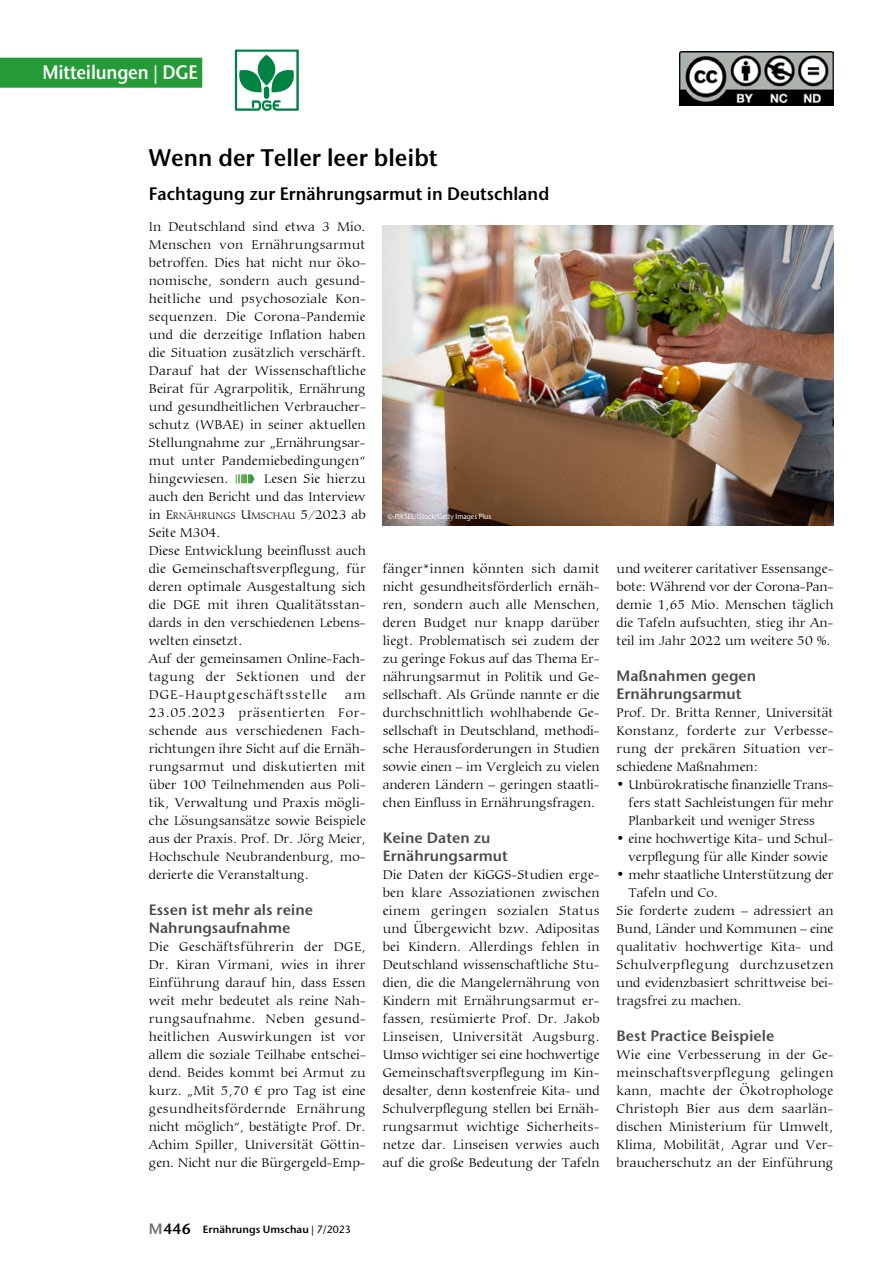
<style>
.page{position:relative;width:893px;height:1263px;background:#fff}
.page>*{position:absolute;margin:0;border:0;box-sizing:border-box;transform-origin:0 0}
.t1{font:600 24px "Stone Sans ITC Pro";color:#000;scale:.95 1}
.t2{font:600 19.5px "Stone Sans ITC Pro";letter-spacing:-.01em;color:#fff;scale:.9 1}
.t3{font:600 18px "Stone Sans ITC Pro";color:#000;scale:.95 1}
.t4{font:600 15px/18px "Stone Sans ITC Pro";color:#494948}
.t5{font:300 13.5px/18px "Carmina BT";color:#000;text-align:justify}
.t6{font:300 13.5px "Carmina BT";letter-spacing:.02em;color:#000}
.t7{font:300 13.5px "Carmina BT";letter-spacing:.035em;color:#000}
.t8{font:600 10.5px "Stone Sans ITC Pro";color:#000}
.t9{font:300 10.2px "Carmina BT";letter-spacing:.005em;color:#000}
.t10{font:500 7.5px "Stone Sans ITC Std";color:#fff;scale:.9 1}
.s1{font-size:13.5px}
.s2{font-size:15px;color:#6f6f6e}
.s3{font-size:15px}
.s4{font-family:"Stone Sans ITC Std";font-weight:500}
</style>
<div class="page">
<div style="left:0;top:58px;width:202px;height:30px;background:#249b37"></div>
<svg style="left:235px;top:50px;width:64px;height:61px"></svg>
<img style="left:236px;top:474px;width:19px;height:9px">
<svg style="left:237px;top:474px;width:4px;height:9px"></svg>
<img style="left:383px;top:225px;width:450px;height:300px">
<img style="left:679px;top:51px;width:154px;height:54px">
<h2 class="t2" style="left:43px;top:60px;width:174px">Mitteilungen | DGE</h2>
<h1 class="t1" style="left:149px;top:143px;width:305px">Wenn der Teller leer bleibt</h1>
<h3 class="t3" style="left:149px;top:183px;width:423px">Fachtagung zur Ernährungsarmut in Deutschland</h3>
<p class="t5" style="left:149px;top:218px;width:218px">In Deutschland sind etwa 3 Mio.<br>Menschen von Ernährungsarmut betroffen. Dies hat nicht nur öko&shy;nomische, sondern auch gesund&shy;heitliche und psychosoziale Kon&shy;sequenzen. Die Corona-Pandemie und die derzeitige Inflation haben die Situation zusätzlich verschärft.<br>Darauf hat der Wissenschaftliche Beirat für Agrarpolitik, Ernährung und gesundheitlichen Verbraucher&shy;schutz (WBAE) in seiner aktuellen Stellungnahme zur „Ernährungsar&shy;mut unter Pandemiebedingungen“ hingewiesen.</p>
<p class="t5" style="left:149px;top:470px;width:218px;text-align:right">Lesen Sie hierzu<br>auch den Bericht und das Interview</p>
<p class="t9" style="left:149px;top:510px;width:218px"><span class="s1">in</span> <span class="s1">E</span>RNÄHRUNGS <span class="s1">U</span>MSCHAU <span class="s1">5/2023 ab</span></p>
<p class="t5" style="left:149px;top:524px;width:218px;text-align:left">Seite M304.<br>Diese Entwicklung beeinflusst auch die Gemeinschaftsverpflegung, für deren optimale Ausgestaltung sich die DGE mit ihren Qualitätsstan&shy;dards in den verschiedenen Lebens&shy;welten einsetzt.<br>Auf der gemeinsamen Online-Fach&shy;tagung der Sektionen und der<br>DGE-Hauptgeschäftsstelle</p>
<p class="t10" style="left:387px;top:512px;width:117px">© PIKSEL/iStock/Getty Images Plus</p>
<p class="t5" style="left:383px;top:560px;width:218px">fänger*innen könnten sich damit nicht gesundheitsförderlich ernäh&shy;ren, sondern auch alle Menschen, deren Budget nur knapp darüber liegt. Problematisch sei zudem der zu geringe Fokus auf das Thema Er&shy;nährungsarmut in Politik und Ge&shy;sellschaft. Als Gründe nannte er die durchschnittlich wohlhabende Ge&shy;sellschaft in Deutschland, methodi&shy;sche Herausforderungen in Studien sowie einen – im Vergleich zu vielen anderen Ländern – geringen staatli&shy;chen Einfluss in Ernährungsfragen.</p>
<p class="t4" style="left:383px;top:829px;width:127px">Keine Daten zu<br>Ernährungsarmut</p>
<p class="t5" style="left:383px;top:866px;width:218px">Die Daten der KiGGS-Studien erge&shy;ben klare Assoziationen zwischen einem geringen sozialen Status und Übergewicht bzw. Adipositas bei Kindern. Allerdings fehlen in Deutschland wissenschaftliche Stu&shy;dien, die die Mangelernährung von Kindern mit Ernährungsarmut er&shy;fassen, resümierte Prof. Dr. Jakob Linseisen, Universität Augsburg.<br>Umso wichtiger sei eine hochwertige Gemeinschaftsverpflegung im Kin&shy;desalter, denn kostenfreie Kita- und Schulverpflegung stellen bei Ernäh&shy;rungsarmut wichtige Sicherheits&shy;netze dar. Linseisen verwies auch auf die große Bedeutung der Tafeln</p>
<p class="t5" style="left:149px;top:686px;width:218px;text-indent:196px">am 23.05.2023 präsentierten For&shy;schende aus verschiedenen Fach&shy;richtungen ihre Sicht auf die Ernäh&shy;rungsarmut und diskutierten mit über 100 Teilnehmenden aus Poli&shy;tik, Verwaltung und Praxis mögli&shy;che Lösungsansätze sowie Beispiele aus der Praxis. Prof. Dr. Jörg Meier, Hochschule Neubrandenburg, mo&shy;derierte die Veranstaltung.</p>
<p class="t4" style="left:149px;top:901px;width:166px">Essen ist mehr als reine<br>Nahrungsaufnahme</p>
<p class="t5" style="left:149px;top:938px;width:218px">Die Geschäftsführerin der DGE, Dr. Kiran Virmani, wies in ihrer Einführung darauf hin, dass Essen weit mehr bedeutet als reine Nah&shy;rungsaufnahme. Neben gesund&shy;heitlichen Auswirkungen ist vor allem die soziale Teilhabe entschei&shy;dend. Beides kommt bei Armut zu kurz. „Mit 5,70 € pro Tag ist eine gesundheitsfördernde Ernährung nicht möglich“, bestätigte Prof. Dr.<br>Achim Spiller, Universität Göttin&shy;gen. Nicht nur die Bürgergeld-Emp-</p>
<p class="t5" style="left:617px;top:560px;width:218px">und weiterer caritativer Essensange&shy;bote: Während vor der Corona-Pan&shy;demie 1,65 Mio. Menschen täglich die Tafeln aufsuchten, stieg ihr An&shy;teil im Jahr 2022 um weitere 50 %.</p>
<p class="t4" style="left:617px;top:667px;width:141px">Maßnahmen gegen<br>Ernährungsarmut</p>
<p class="t5" style="left:617px;top:704px;width:218px">Prof. Dr. Britta Renner, Universität Konstanz, forderte zur Verbesse&shy;rung der prekären Situation ver&shy;schiedene Maßnahmen:</p>
<p class="t5" style="left:628px;top:776px;width:207px;text-indent:-12px">• Unbürokratische finanzielle Trans&shy;fers statt Sachleistungen für mehr Planbarkeit und weniger Stress</p>
<p class="t5" style="left:617px;top:830px;width:218px;text-align:center">• eine hochwertige Kita- und Schul&shy;verpflegung für alle Kinder sowie</p>
<p class="t5" style="left:617px;top:866px;width:218px">• mehr staatliche Unterstützung der</p>
<p class="t5" style="left:628px;top:884px;width:91px">Tafeln und Co.</p>
<p class="t5" style="left:617px;top:902px;width:218px">Sie forderte zudem – adressiert an</p>
<p class="t5" style="left:617px;top:920px;width:218px">Bund, Länder und Kommunen – eine</p>
<p class="t6" style="left:617px;top:939px;width:218px">qualitativ hochwertige Kita- und</p>
<p class="t7" style="left:617px;top:957px;width:218px">Schulverpflegung durchzusetzen</p>
<p class="t5" style="left:617px;top:974px;width:218px">und evidenzbasiert schrittweise bei-</p>
<p class="t5" style="left:617px;top:992px;width:126px">tragsfrei zu machen.</p>
<p class="t4" style="left:617px;top:1027px;width:159px">Best Practice Beispiele</p>
<p class="t5" style="left:617px;top:1046px;width:218px">Wie eine Verbesserung in der Ge&shy;meinschaftsverpflegung gelingen kann, machte der Ökotrophologe Christoph Bier aus dem saarlän&shy;dischen Ministerium für Umwelt, Klima, Mobilität, Agrar und Ver&shy;braucherschutz an der Einführung</p>
<p class="t8" style="left:149px;top:1222px;width:204px"><span class="s2">M</span><span class="s3">446</span> Ernährungs Umschau <span class="s4">| 7/2023</span></p>
</div>
